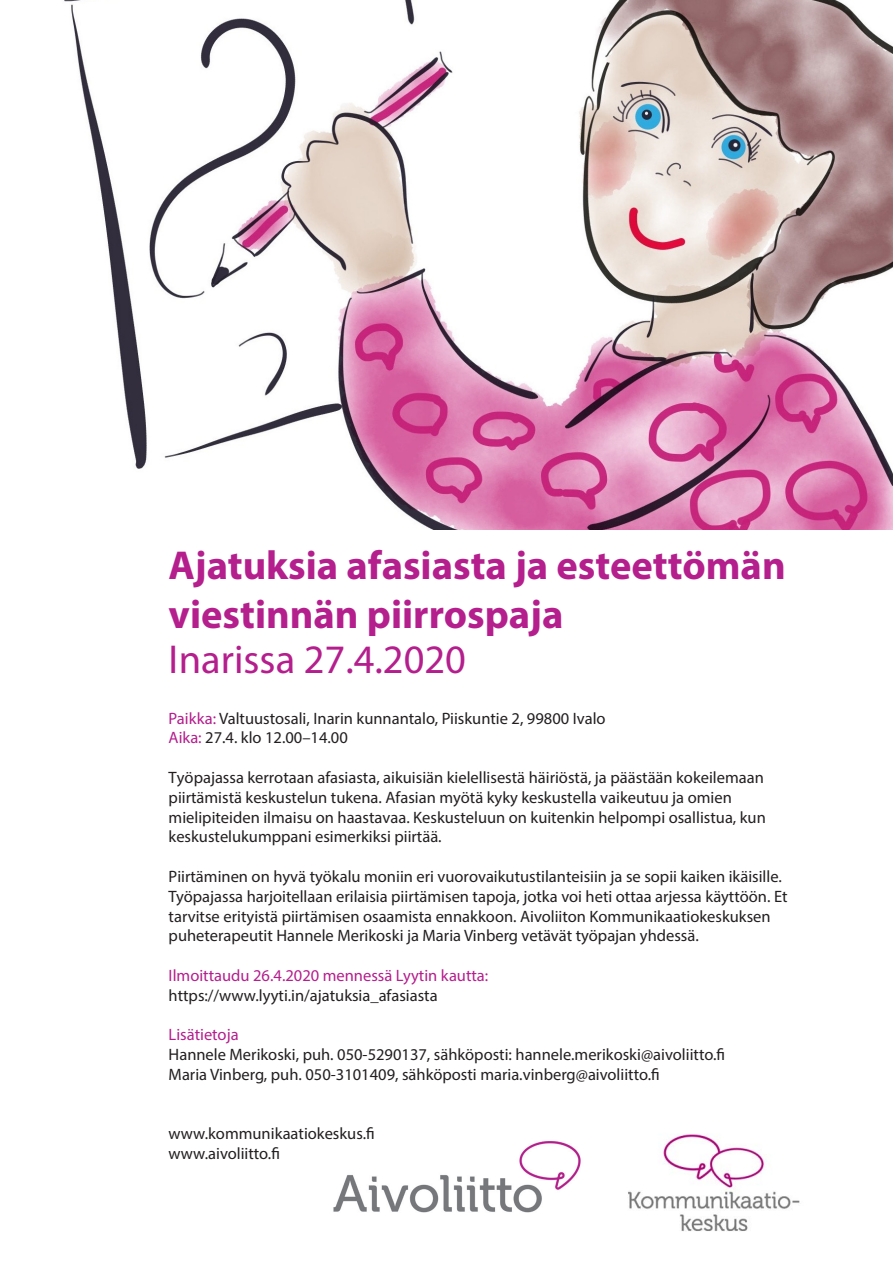
<style>
.page{position:relative;width:893px;height:1263px;background:#fff}
.page>*{position:absolute;margin:0;border:0;box-sizing:border-box;transform-origin:0 0}
.otsikko_bold{font:700 40.5px/48.6px "Myriad Pro";color:#b41e8d}
.otsikko_bold-2{font:40.5px "Myriad Pro";color:#b41e8d}
.otsikko_bold-3{font:16.5px/19.8px "Myriad Pro";color:#231f20}
.otsikko_bold-4{font:16.5px/19.8px "Myriad Pro";color:#b41e8d}
.leipis{font:16.5px "Myriad Pro";color:#231f20}
.s1{color:#b41e8d}
.s2{color:#231f20}
</style>
<div class="page">
<img style="left:333px;top:1141px;width:248px;height:72px">
<img style="left:64px;top:0;width:829px;height:529px">
<img style="left:628px;top:1134px;width:172px;height:97px">
<p class="otsikko_bold" style="left:169px;top:540px;width:619px">Ajatuksia afasiasta ja esteettömän viestinnän piirrospaja</p>
<p class="otsikko_bold-2" style="left:169px;top:634px;width:299px">Inarissa 27.4.2020</p>
<p class="otsikko_bold-3" style="left:169px;top:708px;width:438px"><span class="s1">Paikka:</span> Valtuustosali, Inarin kunnantalo, Piiskuntie 2, 99800 Ivalo<br><span class="s1">Aika:</span> 27.4. klo 12.00–14.00</p>
<p class="otsikko_bold-3" style="left:169px;top:767px;width:599px">Työpajassa kerrotaan afasiasta, aikuisiän kielellisestä häiriöstä, ja päästään kokeilemaan piirtämistä keskustelun tukena. Afasian myötä kyky keskustella vaikeutuu ja omien mielipiteiden ilmaisu on haastavaa. Keskusteluun on kuitenkin helpompi osallistua, kun keskustelukumppani esimerkiksi piirtää.</p>
<p class="otsikko_bold-3" style="left:169px;top:866px;width:620px">Piirtäminen on hyvä työkalu moniin eri vuorovaikutustilanteisiin ja se sopii kaiken ikäisille.<br>Työpajassa harjoitellaan erilaisia piirtämisen tapoja, jotka voi heti ottaa arjessa käyttöön. Et tarvitse erityistä piirtämisen osaamista ennakkoon. Aivoliiton Kommunikaatiokeskuksen puheterapeutit Hannele Merikoski ja Maria Vinberg vetävät työpajan yhdessä.</p>
<p class="otsikko_bold-4" style="left:169px;top:965px;width:321px">Ilmoittaudu 26.4.2020 mennessä Lyytin kautta: <span class="s2">https://www.lyyti.in/ajatuksia_afasiasta</span></p>
<p class="otsikko_bold-3" style="left:169px;top:1025px;width:558px"><span class="s1">Lisätietoja<br></span>Hannele Merikoski, puh. 050-5290137, sähköposti: hannele.merikoski@aivoliitto.fi<br>Maria Vinberg, puh. 050-3101409, sähköposti maria.vinberg@aivoliitto.fi</p>
<p class="leipis" style="left:169px;top:1124px;width:208px">www.kommunikaatiokeskus.fi</p>
<p class="leipis" style="left:169px;top:1143px;width:113px">www.aivoliitto.fi</p>
</div>
